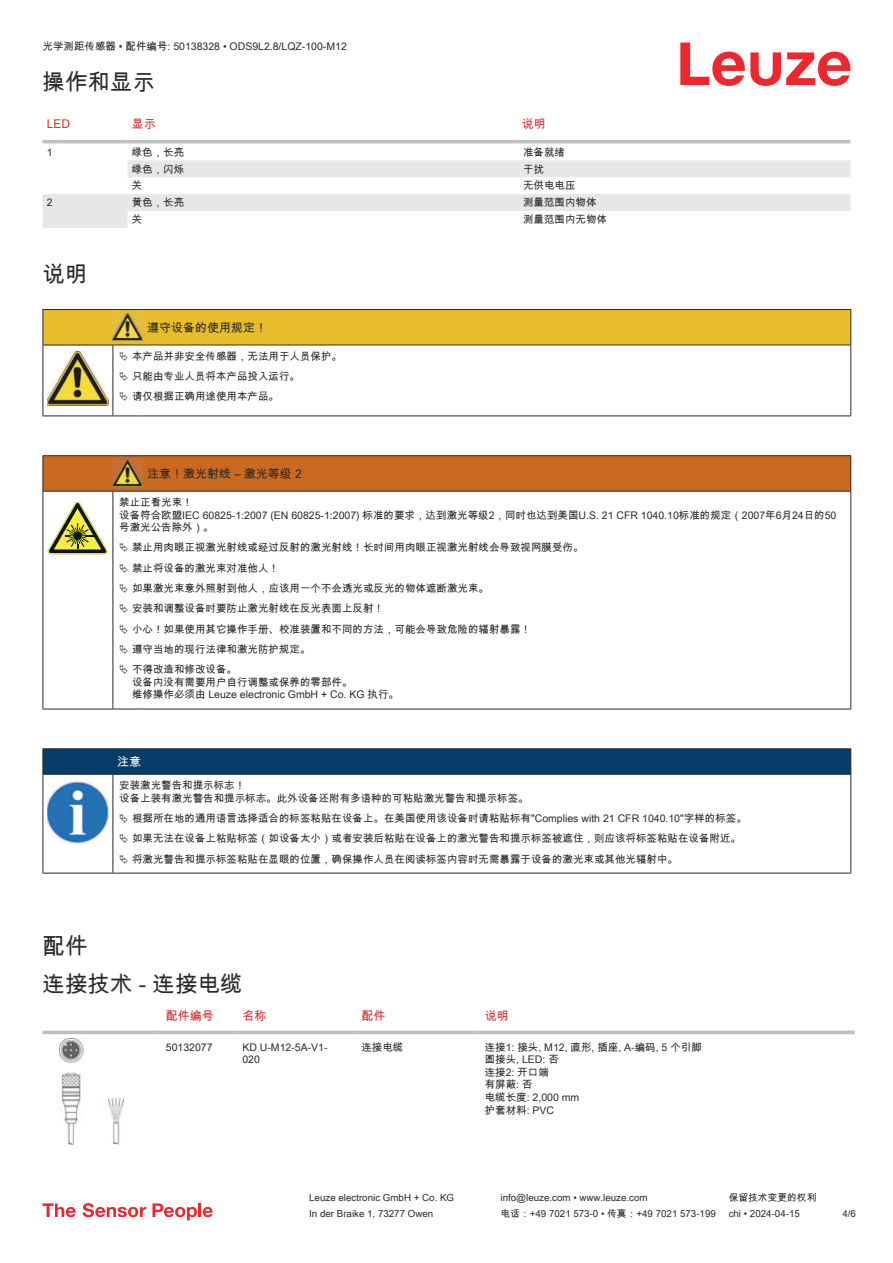
<style>
.page{position:relative;width:893px;height:1263px;background:#fff}
.page>*{position:absolute;margin:0;border:0;box-sizing:border-box;transform-origin:0 0}
.t1{font:22.5px/38.7px "Arial Unicode MS";color:#2b292a}
.t2{font:12px "Arial Unicode MS";color:#2b292a}
.t3{font:12px "Arial Unicode MS";color:#db2a30}
.t4{font:12px "Arial Unicode MS";color:#fff}
.t5{font:10.5px/12.6px "Arial Unicode MS";color:#2b292a}
.t6{font:9.75px "Arial Unicode MS";color:#2b292a}
</style>
<div class="page">
<svg style="left:680px;top:43px;width:170px;height:43px"></svg>
<svg style="left:43px;top:143px;width:807px;height:1px"></svg>
<svg style="left:43px;top:160px;width:807px;height:68px"></svg>
<hr style="left:43px;top:140px;width:21px;height:3px;background:#bdbfc1">
<hr style="left:64px;top:140px;width:64px;height:3px;background:#bdbfc1">
<hr style="left:128px;top:140px;width:391px;height:3px;background:#bdbfc1">
<hr style="left:519px;top:140px;width:331px;height:3px;background:#bdbfc1">
<svg style="left:43px;top:1034px;width:811px;height:1px"></svg>
<svg style="left:43px;top:1030px;width:114px;height:4px"></svg>
<svg style="left:157px;top:1030px;width:77px;height:4px"></svg>
<svg style="left:234px;top:1030px;width:119px;height:4px"></svg>
<svg style="left:353px;top:1030px;width:123px;height:4px"></svg>
<svg style="left:476px;top:1030px;width:379px;height:4px;background:#c7c8ca"></svg>
<img style="left:59px;top:1038px;width:65px;height:107px">
<svg style="left:43px;top:1203px;width:33px;height:14px"></svg>
<svg style="left:83px;top:1203px;width:63px;height:14px"></svg>
<svg style="left:153px;top:1203px;width:44px;height:17px"></svg>
<hr style="left:198px;top:1203px;width:3px;height:14px;background:#ed272d">
<svg style="left:203px;top:1207px;width:10px;height:10px"></svg>
<hr style="left:43px;top:415px;width:70px;height:1px;background:#2b292a">
<hr style="left:113px;top:415px;width:30px;height:1px;background:#2b292a">
<hr style="left:143px;top:415px;width:708px;height:1px;background:#2b292a">
<div style="left:44px;top:456px;width:806px;height:35px;background:#ca691f"></div>
<svg style="left:44px;top:492px;width:806px;height:217px"></svg>
<hr style="left:43px;top:455px;width:70px;height:1px;background:#2b292a">
<hr style="left:43px;top:456px;width:1px;height:35px;background:#2b292a">
<hr style="left:43px;top:491px;width:70px;height:1px;background:#2b292a">
<hr style="left:113px;top:455px;width:30px;height:1px;background:#2b292a">
<hr style="left:113px;top:491px;width:30px;height:1px;background:#2b292a">
<hr style="left:143px;top:455px;width:708px;height:1px;background:#2b292a">
<hr style="left:850px;top:456px;width:1px;height:35px;background:#2b292a">
<hr style="left:143px;top:491px;width:708px;height:1px;background:#2b292a">
<hr style="left:43px;top:492px;width:1px;height:212px;background:#2b292a">
<hr style="left:113px;top:492px;width:1px;height:212px;background:#2b292a">
<hr style="left:850px;top:492px;width:1px;height:212px;background:#2b292a">
<hr style="left:43px;top:709px;width:70px;height:1px;background:#2b292a">
<hr style="left:113px;top:709px;width:30px;height:1px;background:#2b292a">
<hr style="left:143px;top:709px;width:708px;height:1px;background:#2b292a">
<img style="left:113px;top:460px;width:30px;height:26px">
<svg style="left:47px;top:502px;width:60px;height:52px"></svg>
<svg style="left:115px;top:492px;width:734px;height:213px"></svg>
<svg style="left:44px;top:775px;width:806px;height:98px"></svg>
<hr style="left:43px;top:748px;width:70px;height:1px;background:#2b292a">
<hr style="left:43px;top:774px;width:70px;height:1px;background:#2b292a">
<hr style="left:113px;top:748px;width:738px;height:1px;background:#2b292a">
<svg style="left:43px;top:749px;width:808px;height:25px;background:#063c67"></svg>
<hr style="left:113px;top:774px;width:738px;height:1px;background:#2b292a">
<hr style="left:43px;top:775px;width:1px;height:94px;background:#2b292a">
<hr style="left:113px;top:775px;width:1px;height:94px;background:#2b292a">
<hr style="left:850px;top:775px;width:1px;height:94px;background:#2b292a">
<hr style="left:43px;top:873px;width:70px;height:1px;background:#2b292a">
<hr style="left:113px;top:873px;width:738px;height:1px;background:#2b292a">
<img style="left:47px;top:781px;width:61px;height:62px">
<svg style="left:115px;top:775px;width:734px;height:94px"></svg>
<svg style="left:43px;top:309px;width:808px;height:106px"></svg>
<svg style="left:120px;top:543px;width:8px;height:9px"></svg>
<svg style="left:120px;top:563px;width:8px;height:10px"></svg>
<svg style="left:120px;top:584px;width:8px;height:9px"></svg>
<svg style="left:120px;top:604px;width:8px;height:9px"></svg>
<svg style="left:120px;top:624px;width:8px;height:10px"></svg>
<svg style="left:120px;top:644px;width:8px;height:10px"></svg>
<svg style="left:120px;top:665px;width:8px;height:9px"></svg>
<svg style="left:120px;top:813px;width:8px;height:10px"></svg>
<svg style="left:120px;top:834px;width:8px;height:9px"></svg>
<svg style="left:120px;top:854px;width:8px;height:9px"></svg>
<p class="t5" style="left:43px;top:40px;width:306px">光学测距传感器 • 配件编号: 50138328 • ODS9L2.8/LQZ-100-M12</p>
<h1 class="t1" style="left:43px;top:62px;width:114px">操作和显示</h1>
<p class="t3" style="left:47px;top:115px;width:25px">LED</p>
<p class="t3" style="left:132px;top:115px;width:25px">显示</p>
<p class="t3" style="left:522px;top:115px;width:25px">说明</p>
<p class="t5" style="left:47px;top:145px;width:7px">1</p>
<p class="t5" style="left:132px;top:145px;width:54px">绿色，长亮</p>
<p class="t5" style="left:523px;top:145px;width:43px">准备就绪</p>
<p class="t5" style="left:132px;top:162px;width:54px">绿色，闪烁</p>
<p class="t5" style="left:523px;top:162px;width:22px">干扰</p>
<p class="t5" style="left:132px;top:179px;width:12px">关</p>
<p class="t5" style="left:523px;top:179px;width:54px">无供电电压</p>
<p class="t5" style="left:47px;top:196px;width:7px">2</p>
<p class="t5" style="left:132px;top:196px;width:54px">黄色，长亮</p>
<p class="t5" style="left:523px;top:196px;width:75px">测量范围内物体</p>
<p class="t5" style="left:132px;top:213px;width:12px">关</p>
<p class="t5" style="left:523px;top:213px;width:85px">测量范围内无物体</p>
<h1 class="t1" style="left:43px;top:254px;width:46px">说明</h1>
<p class="t2" style="left:147px;top:319px;width:121px">遵守设备的使用规定！</p>
<p class="t5" style="left:132px;top:346px;width:211px;line-height:20.2px">本产品并非安全传感器，无法用于人员保护。只能由专业人员将本产品投入运行。<br>请仅根据正确用途使用本产品。</p>
<p class="t2" style="left:147px;top:465px;width:156px">注意！激光射线 – 激光等级 2</p>
<p class="t5" style="left:119px;top:496px;width:719px">禁止正看光束！<br>设备符合欧盟IEC 60825-1:2007 (EN 60825-1:2007) 标准的要求，达到激光等级2，同时也达到美国U.S. 21 CFR 1040.10标准的规定（2007年6月24日的50号激光公告除外）。</p>
<p class="t5" style="left:132px;top:537px;width:453px;line-height:20.2px">禁止用肉眼正视激光射线或经过反射的激光射线！长时间用肉眼正视激光射线会导致视网膜受伤。禁止将设备的激光束对准他人！<br>如果激光束意外照射到他人，应该用一个不会透光或反光的物体遮断激光束。<br>安装和调整设备时要防止激光射线在反光表面上反射！<br>小心！如果使用其它操作手册、校准装置和不同的方法，可能会导致危险的辐射暴露！<br>遵守当地的现行法律和激光防护规定。<br>不得改造和修改设备。</p>
<p class="t5" style="left:132px;top:676px;width:268px">设备内没有需要用户自行调整或保养的零部件。<br>维修操作必须由 Leuze electronic GmbH + Co. KG 执行。</p>
<p class="t4" style="left:117px;top:753px;width:25px">注意</p>
<p class="t5" style="left:119px;top:779px;width:411px">安装激光警告和提示标志！<br>设备上装有激光警告和提示标志。此外设备还附有多语种的可粘贴激光警告和提示标签。</p>
<p class="t5" style="left:132px;top:808px;width:616px;line-height:20.2px">根据所在地的通用语言选择适合的标签粘贴在设备上。在美国使用该设备时请粘贴标有"Complies with 21 CFR 1040.10"字样的标签。如果无法在设备上粘贴标签（如设备太小）或者安装后粘贴在设备上的激光警告和提示标签被遮住，则应该将标签粘贴在设备附近。将激光警告和提示标签粘贴在显眼的位置，确保操作人员在阅读标签内容时无需暴露于设备的激光束或其他光辐射中。</p>
<h1 class="t1" style="left:43px;top:926px;width:202px">配件<br>连接技术 - 连接电缆</h1>
<p class="t3" style="left:166px;top:1007px;width:49px">配件编号</p>
<p class="t3" style="left:242px;top:1007px;width:25px">名称</p>
<p class="t3" style="left:361px;top:1007px;width:25px">配件</p>
<p class="t3" style="left:485px;top:1007px;width:25px">说明</p>
<p class="t5" style="left:166px;top:1040px;width:48px">50132077</p>
<p class="t5" style="left:242px;top:1040px;width:87px">KD U-M12-5A-V1-<br>020</p>
<p class="t5" style="left:361px;top:1040px;width:43px">连接电缆</p>
<p class="t5" style="left:485px;top:1040px;width:219px">连接1: 接头, M12, 直形, 插座, A-编码, 5 个引脚圆接头, LED: 否<br>连接2: 开口端<br>有屏蔽: 否<br>电缆长度: 2,000 mm<br>护套材料: PVC</p>
<p class="t6" style="left:309px;top:1191px;width:146px">Leuze electronic GmbH + Co. KG</p>
<p class="t6" style="left:501px;top:1191px;width:149px">info@leuze.com • www.leuze.com</p>
<p class="t6" style="left:729px;top:1191px;width:89px">保留技术变更的权利</p>
<p class="t6" style="left:309px;top:1206px;width:126px">In der Braike 1, 73277 Owen</p>
<p class="t6" style="left:501px;top:1206px;width:217px">电话：+49 7021 573-0 • 传真：+49 7021 573-199</p>
<p class="t6" style="left:729px;top:1206px;width:73px">chi • 2024-04-15</p>
<p class="t6" style="left:842px;top:1206px;width:15px">4/6</p>
</div>
